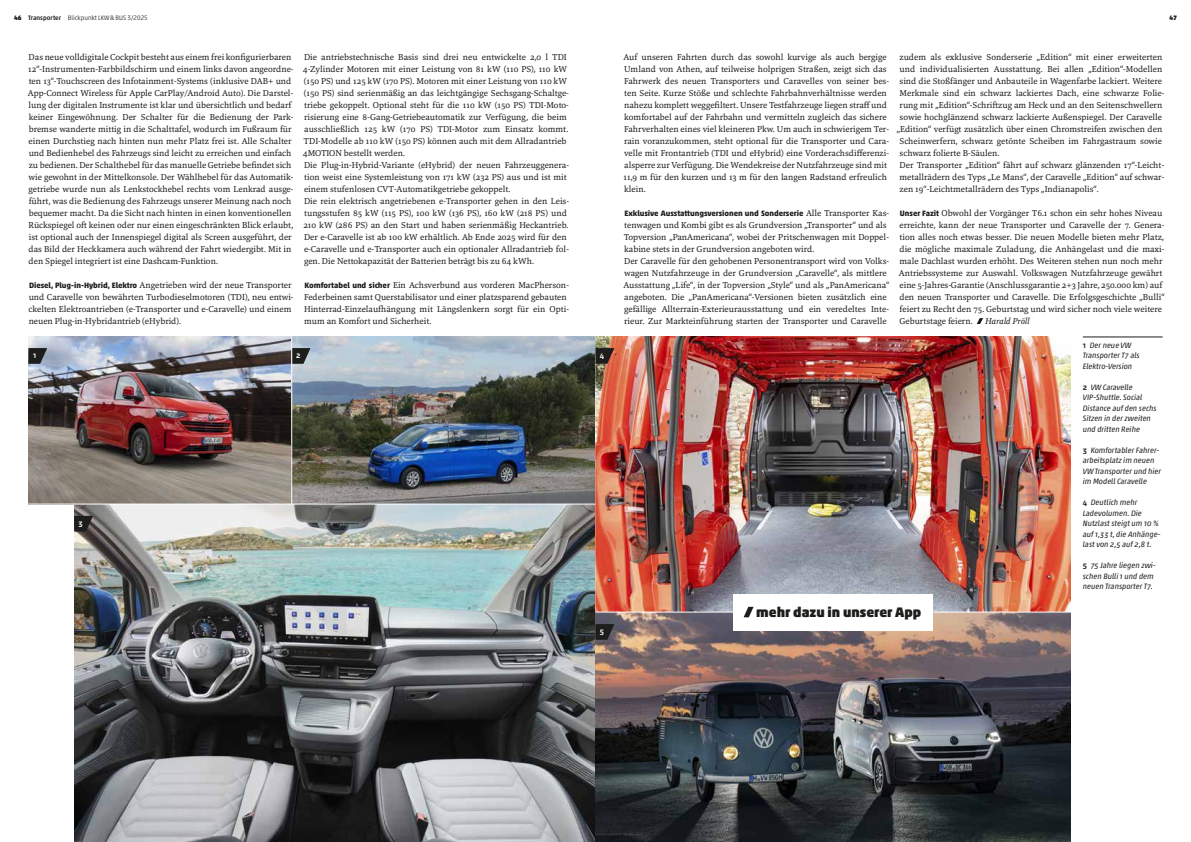
<style>
.page{position:relative;width:1191px;height:842px;background:#fff}
.page>*{position:absolute;margin:0;border:0;box-sizing:border-box;transform-origin:0 0}
.t1{font:900 14px "Akko Pro";color:#1d1d1b}
.t2{font:9px/12px "Marbach";color:#1d1d1b}
.t3{font:italic 9px "Marbach";color:#1d1d1b}
.t4{font:italic 7.9px/10.5px "Akko Pro";color:#1d1d1b}
.t5{font:700 7.9px "Akko Pro";letter-spacing:-.005em;color:#1d1d1b}
.t6{font:500 7.9px "Akko Pro";color:#fff}
.t7{font:300 6.5px "Akko Pro";color:#1d1d1b}
.t8{font:900 6.5px "Akko Pro";color:#1d1d1b}
.s1{font-weight:900}
.s2{font-weight:500}
.s3{font-family:"Akko Pro";font-weight:700;font-size:7.9px}
.s4{font-family:"Marbach";font-weight:400;font-size:9px}
.s5{font-weight:500;font-style:normal}
</style>
<div class="page">
<img style="left:28px;top:336px;width:567px;height:168px">
<img style="left:74px;top:505px;width:521px;height:337px">
<img style="left:595px;top:336px;width:475px;height:506px">
<svg style="left:976px;top:318px;width:7px;height:6px"></svg>
<hr style="left:1082px;top:336px;width:80px;height:1px;background:#1d1d1b">
<svg style="left:292px;top:348px;width:18px;height:16px"></svg>
<hr style="left:595px;top:612px;width:475px;height:1px;background:#fff">
<hr style="left:291px;top:336px;width:1px;height:168px;background:#fff">
<svg style="left:28px;top:348px;width:19px;height:16px"></svg>
<svg style="left:595px;top:348px;width:19px;height:16px"></svg>
<svg style="left:595px;top:624px;width:19px;height:16px"></svg>
<svg style="left:74px;top:516px;width:19px;height:15px"></svg>
<div style="left:732px;top:594px;width:200px;height:36px;background:#fff"></div>
<svg style="left:743px;top:607px;width:10px;height:10px"></svg>
<p class="t7" style="left:14px;top:14px;width:135px"><span class="s1">46</span> <span class="s2">Transporter</span> Blickpunkt LKW&amp;BUS 3/2025</p>
<p class="t2" style="left:28px;top:51px;width:267px">Das neue volldigitale Cockpit besteht aus einem frei konfigurierbaren 12“-Instrumenten-Farbbildschirm und einem links davon angeordne&shy;ten 13“-Touchscreen des Infotainment-Systems (inklusive DAB+ und App-Connect Wireless für Apple CarPlay/Android Auto). Die Darstel&shy;lung der digitalen Instrumente ist klar und übersichtlich und bedarf keiner Eingewöhnung. Der Schalter für die Bedienung der Park&shy;bremse wanderte mittig in die Schalttafel, wodurch im Fußraum für einen Durchstieg nach hinten nun mehr Platz frei ist. Alle Schalter und Bedienhebel des Fahrzeugs sind leicht zu erreichen und einfach zu bedienen. Der Schalthebel für das manuelle Getriebe befindet sich wie gewohnt in der Mittelkonsole. Der Wählhebel für das Automatik&shy;getriebe wurde nun als Lenkstockhebel rechts vom Lenkrad ausge&shy;führt, was die Bedienung des Fahrzeugs unserer Meinung nach noch bequemer macht. Da die Sicht nach hinten in einen konventionellen Rückspiegel oft keinen oder nur einen eingeschränkten Blick erlaubt, ist optional auch der Innenspiegel digital als Screen ausgeführt, der das Bild der Heckkamera auch während der Fahrt wiedergibt. Mit in den Spiegel integriert ist eine Dashcam-Funktion.</p>
<p class="t2" style="left:29px;top:279px;width:266px"><span class="s3">Diesel, Plug-in-Hybrid, Elektro</span> Angetrieben wird der neue Transporter und Caravelle von bewährten Turbodieselmotoren (TDI), neu entwi&shy;ckelten Elektroantrieben (e-Transporter und e-Caravelle) und einem neuen Plug-in-Hybridantrieb (eHybrid).</p>
<p class="t2" style="left:303px;top:51px;width:267px">Die antriebstechnische Basis sind drei neu entwickelte 2,0 l TDI 4-Zylinder Motoren mit einer Leistung von 81 kW (110 PS), 110 kW (150 PS) und 125 kW (170 PS). Motoren mit einer Leistung von 110 kW (150 PS) sind serienmäßig an das leichtgängige Sechsgang-Schaltge&shy;triebe gekoppelt. Optional steht für die 110 kW (150 PS) TDI-Moto&shy;risierung eine 8-Gang-Getriebeautomatik zur Verfügung, die beim ausschließlich 125 kW (170 PS) TDI-Motor zum Einsatz kommt.<br>TDI-Modelle ab 110 kW (150 PS) können auch mit dem Allradantrieb 4MOTION bestellt werden.<br>Die Plug-in-Hybrid-Variante (eHybrid) der neuen Fahrzeuggenera&shy;tion weist eine Systemleistung von 171 kW (232 PS) aus und ist mit einem stufenlosen CVT-Automatikgetriebe gekoppelt.<br>Die rein elektrisch angetriebenen e-Transporter gehen in den Leis&shy;tungsstufen 85 kW (115 PS), 100 kW (136 PS), 160 kW (218 PS) und 210 kW (286 PS) an den Start und haben serienmäßig Heckantrieb.<br>Der e-Caravelle ist ab 100 kW erhältlich. Ab Ende 2025 wird für den e-Caravelle und e-Transporter auch ein optionaler Allradantrieb fol&shy;gen. Die Nettokapazität der Batterien beträgt bis zu 64 kWh.</p>
<p class="t2" style="left:304px;top:279px;width:266px"><span class="s3">Komfortabel und sicher</span> Ein Achsverbund aus vorderen MacPherson-Federbeinen samt Querstabilisator und einer platzsparend gebauten Hinterrad-Einzelaufhängung mit Längslenkern sorgt für ein Opti&shy;mum an Komfort und Sicherheit.</p>
<p class="t6" style="left:296px;top:351px;width:6px">2</p>
<p class="t6" style="left:33px;top:351px;width:5px">1</p>
<p class="t6" style="left:600px;top:351px;width:6px">4</p>
<p class="t6" style="left:78px;top:518px;width:6px">3</p>
<p class="t6" style="left:600px;top:627px;width:6px">5</p>
<p class="t8" style="left:1169px;top:14px;width:9px">47</p>
<p class="t2" style="left:899px;top:51px;width:264px">zudem als exklusive Sonderserie „Edition“ mit einer erweiterten</p>
<p class="t2" style="left:899px;top:63px;width:264px">und individualisierten Ausstattung. Bei allen „Edition“-Modellen</p>
<p class="t2" style="left:899px;top:75px;width:264px">sind die Stoßfänger und Anbauteile in Wagenfarbe lackiert. Weitere</p>
<p class="t2" style="left:899px;top:87px;width:266px">Merkmale sind ein schwarz lackiertes Dach, eine schwarze Folie-</p>
<p class="t2" style="left:899px;top:99px;width:264px">rung mit „Edition“-Schriftzug am Heck und an den Seitenschwellern</p>
<p class="t2" style="left:899px;top:111px;width:264px">sowie hochglänzend schwarz lackierte Außenspiegel. Der Caravelle</p>
<p class="t2" style="left:896px;top:123px;width:267px">„Edition“ verfügt zusätzlich über einen Chromstreifen zwischen den</p>
<p class="t2" style="left:899px;top:135px;width:264px">Scheinwerfern, schwarz getönte Scheiben im Fahrgastraum sowie</p>
<p class="t2" style="left:899px;top:147px;width:101px">schwarz folierte B-Säulen.</p>
<p class="t2" style="left:899px;top:159px;width:266px">Der Transporter „Edition“ fährt auf schwarz glänzenden 17“-Leicht-</p>
<p class="t2" style="left:899px;top:171px;width:266px">metallrädern des Typs „Le Mans“, der Caravelle „Edition“ auf schwar-</p>
<p class="t2" style="left:899px;top:183px;width:200px">zen 19“-Leichtmetallrädern des Typs „Indianapolis“.</p>
<p class="t2" style="left:898px;top:207px;width:267px"><span class="s3">Unser Fazit</span> Obwohl der Vorgänger T6.1 schon ein sehr hohes Niveau erreichte, kann der neue Transporter und Caravelle der 7. Genera&shy;tion alles noch etwas besser. Die neuen Modelle bieten mehr Platz, die mögliche maximale Zuladung, die Anhängelast und die maxi&shy;male Dachlast wurden erhöht. Des Weiteren stehen nun noch mehr Antriebssysteme zur Auswahl. Volkswagen Nutzfahrzeuge gewährt eine 5-Jahres-Garantie (Anschlussgarantie 2+3 Jahre, 250.000 km) auf den neuen Transporter und Caravelle. Die Erfolgsgeschichte „Bulli“ feiert zu Recht den 75. Geburtstag und wird sicher noch viele weitere Geburtstage feiern.</p>
<p class="t2" style="left:623px;top:51px;width:267px">Auf unseren Fahrten durch das sowohl kurvige als auch bergige Umland von Athen, auf teilweise holprigen Straßen, zeigt sich das Fahrwerk des neuen Transporters und Caravelles von seiner bes&shy;ten Seite. Kurze Stöße und schlechte Fahrbahnverhältnisse werden nahezu komplett weggefiltert. Unsere Testfahrzeuge liegen straff und komfortabel auf der Fahrbahn und vermitteln zugleich das sichere Fahrverhalten eines viel kleineren Pkw. Um auch in schwierigem Ter&shy;rain voranzukommen, steht optional für die Transporter und Cara&shy;velle mit Frontantrieb (TDI und eHybrid) eine Vorderachsdifferenzi&shy;alsperre zur Verfügung. Die Wendekreise der Nutzfahrzeuge sind mit 11,9 m für den kurzen und 13 m für den langen Radstand erfreulich klein.</p>
<p class="t5" style="left:624px;top:208px;width:266px">Exklusive Ausstattungsversionen und Sonderserie <span class="s4">Alle Transporter Kas-</span></p>
<p class="t2" style="left:623px;top:219px;width:267px">tenwagen und Kombi gibt es als Grundversion „Transporter“ und als Topversion „PanAmericana“, wobei der Pritschenwagen mit Doppel&shy;kabine stets in der Grundversion angeboten wird.<br>Der Caravelle für den gehobenen Personentransport wird von Volks&shy;wagen Nutzfahrzeuge in der Grundversion „Caravelle“, als mittlere Ausstattung „Life“, in der Topversion „Style“ und als „PanAmericana“ angeboten. Die „PanAmericana“-Versionen bieten zusätzlich eine gefällige Allterrain-Exterieurausstattung und ein veredeltes Inte&shy;rieur. Zur Markteinführung starten der Transporter und Caravelle</p>
<p class="t3" style="left:985px;top:315px;width:46px">Harald Pröll</p>
<h1 class="t1" style="left:756px;top:604px;width:167px">mehr dazu in unserer App</h1>
<p class="t4" style="left:1082px;top:340px;width:58px"><span class="s5">1</span> Der neue VW<br>Transporter T7 als<br>Elektro-Version</p>
<p class="t4" style="left:1082px;top:382px;width:75px"><span class="s5">2</span> VW Caravelle<br>VIP-Shuttle. Social<br>Distance auf den sechs<br>Sitzen in der zweiten und dritten Reihe</p>
<p class="t4" style="left:1082px;top:445px;width:80px"><span class="s5">3</span> Komfortabler Fahrer&shy;arbeitsplatz im neuen<br>VW Transporter und hier im Modell Caravelle</p>
<p class="t4" style="left:1082px;top:497px;width:79px"><span class="s5">4</span> Deutlich mehr<br>Ladevolumen. Die<br>Nutzlast steigt um 10 % auf 1,33 t, die Anhänge&shy;last von 2,5 auf 2,8 t.</p>
<p class="t4" style="left:1082px;top:560px;width:74px"><span class="s5">5</span> 75 Jahre liegen zwi&shy;schen Bulli 1 und dem neuen Transporter T7.</p>
</div>
